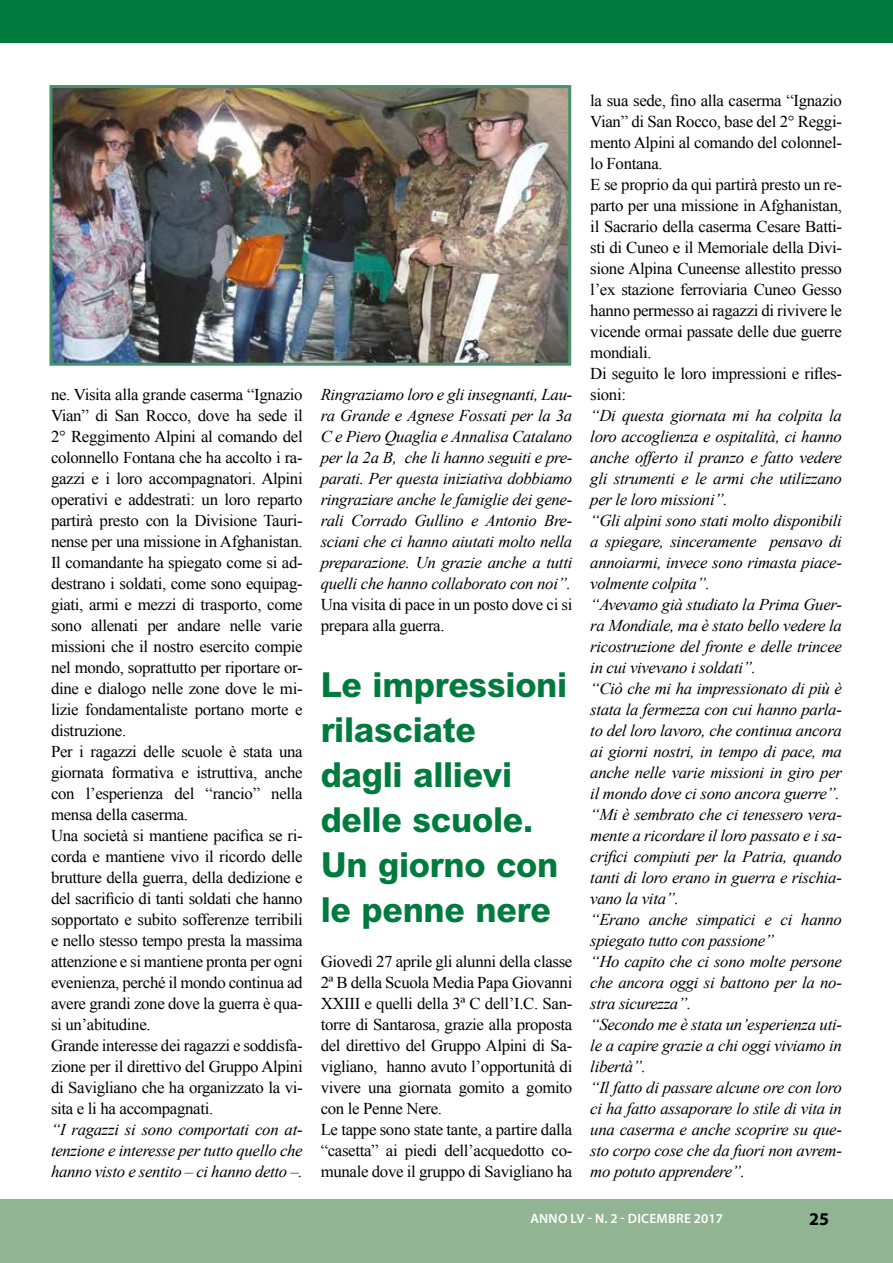
<style>
.page{position:relative;width:893px;height:1263px;background:#fff}
.page>*{position:absolute;margin:0;border:0;box-sizing:border-box;transform-origin:0 0}
.t1{font:800 34.5px/45.2px "M Arial";letter-spacing:-.01em;color:#007b3d}
.t2{font:700 18px "Myriad Pro";color:#000}
.t3{font:16.5px/21px "Times New Roman";letter-spacing:-.02em;color:#000}
.t4{font:italic 16.5px/21px "Times New Roman";letter-spacing:-.02em;color:#000;text-align:justify}
.t5{font:600 13.5px "Myriad Pro";letter-spacing:.02em;color:#fff}
</style>
<div class="page">
<img style="left:53px;top:89px;width:514px;height:273px">
<div style="left:49px;top:85px;width:522px;height:281px;border:3px solid #479268"></div>
<div style="left:0;top:1199px;width:893px;height:64px;background:#91b592"></div>
<div style="left:0;top:0;width:893px;height:43px;background:#007b3d"></div>
<p class="t3" style="left:51px;top:383px;width:253px">ne. Visita alla grande caserma “Ignazio Vian” di San Rocco, dove ha sede il 2° Reggimento Alpini al comando del colonnello Fontana che ha accolto i ra&shy;gazzi e i loro accompagnatori. Alpini operativi e addestrati: un loro reparto partirà presto con la Divisione Tauri&shy;nense per una missione in Afghanistan.<br>Il comandante ha spiegato come si ad&shy;destrano i soldati, come sono equipag&shy;giati, armi e mezzi di trasporto, come sono allenati per andare nelle varie missioni che il nostro esercito compie nel mondo, soprattutto per riportare or&shy;dine e dialogo nelle zone dove le mi&shy;lizie fondamentaliste portano morte e distruzione.<br>Per i ragazzi delle scuole è stata una giornata formativa e istruttiva, anche con l’esperienza del “rancio” nella mensa della caserma.<br>Una società si mantiene pacifica se ri&shy;corda e mantiene vivo il ricordo delle brutture della guerra, della dedizione e del sacrificio di tanti soldati che hanno sopportato e subito sofferenze terribili e nello stesso tempo presta la massima attenzione e si mantiene pronta per ogni evenienza, perché il mondo continua ad avere grandi zone dove la guerra è qua&shy;si un’abitudine.<br>Grande interesse dei ragazzi e soddisfa&shy;zione per il direttivo del Gruppo Alpini di Savigliano che ha organizzato la vi&shy;sita e li ha accompagnati.</p>
<p class="t4" style="left:51px;top:1118px;width:253px">“I ragazzi si sono comportati con at&shy;tenzione e interesse per tutto quello che hanno visto e sentito – ci hanno detto –.</p>
<p class="t3" style="left:590px;top:89px;width:253px">la sua sede, fino alla caserma “Ignazio Vian” di San Rocco, base del 2° Reggi&shy;mento Alpini al comando del colonnel&shy;lo Fontana.<br>E se proprio da qui partirà presto un re&shy;parto per una missione in Afghanistan, il Sacrario della caserma Cesare Batti&shy;sti di Cuneo e il Memoriale della Divi&shy;sione Alpina Cuneense allestito presso l’ex stazione ferroviaria Cuneo Gesso hanno permesso ai ragazzi di rivivere le vicende ormai passate delle due guerre mondiali.<br>Di seguito le loro impressioni e rifles&shy;sioni:</p>
<p class="t4" style="left:590px;top:404px;width:253px;text-align:left">“Di questa giornata mi ha colpita la loro accoglienza e ospitalità, ci hanno anche offerto il pranzo e fatto vedere gli strumenti e le armi che utilizzano per le loro missioni”.<br>“Gli alpini sono stati molto disponibili a spiegare, sinceramente pensavo di annoiarmi, invece sono rimasta piace&shy;volmente colpita”.<br>“Avevamo già studiato la Prima Guer&shy;ra Mondiale, ma è stato bello vedere la ricostruzione del fronte e delle trincee in cui vivevano i soldati”.<br>“Ciò che mi ha impressionato di più è stata la fermezza con cui hanno parla&shy;to del loro lavoro, che continua ancora ai giorni nostri, in tempo di pace, ma anche nelle varie missioni in giro per il mondo dove ci sono ancora guerre”. “Mi è sembrato che ci tenessero vera&shy;mente a ricordare il loro passato e i sa&shy;crifici compiuti per la Patria, quando tanti di loro erano in guerra e rischia&shy;vano la vita”.<br>“Erano anche simpatici e ci hanno spiegato tutto con passione”<br>“Ho capito che ci sono molte persone che ancora oggi si battono per la no&shy;stra sicurezza”.<br>“Secondo me è stata un’esperienza uti&shy;le a capire grazie a chi oggi viviamo in libertà”.<br>“Il fatto di passare alcune ore con loro ci ha fatto assaporare lo stile di vita in una caserma e anche scoprire su que&shy;sto corpo cose che da fuori non avrem&shy;mo potuto apprendere”.</p>
<p class="t5" style="left:530px;top:1210px;width:194px">ANNO LV - N. 2 - DICEMBRE 2017</p>
<p class="t2" style="left:809px;top:1207px;width:21px">25</p>
<p class="t4" style="left:321px;top:383px;width:253px">Ringraziamo loro e gli insegnanti, Lau&shy;ra Grande e Agnese Fossati per la 3a C e Piero Quaglia e Annalisa Catalano per la 2a B, che li hanno seguiti e pre&shy;parati. Per questa iniziativa dobbiamo ringraziare anche le famiglie dei gene&shy;rali Corrado Gullino e Antonio Bre&shy;sciani che ci hanno aiutati molto nella preparazione. Un grazie anche a tutti quelli che hanno collaborato con noi”.</p>
<p class="t3" style="left:321px;top:593px;width:253px">Una visita di pace in un posto dove ci si prepara alla guerra.</p>
<h1 class="t1" style="left:321px;top:661px;width:248px">Le impressioni rilasciate<br>dagli allievi delle scuole.<br>Un giorno con le penne nere</h1>
<p class="t3" style="left:321px;top:950px;width:253px">Giovedì 27 aprile gli alunni della classe 2ª B della Scuola Media Papa Giovanni XXIII e quelli della 3ª C dell’I.C. San&shy;torre di Santarosa, grazie alla proposta del direttivo del Gruppo Alpini di Sa&shy;vigliano, hanno avuto l’opportunità di vivere una giornata gomito a gomito con le Penne Nere.<br>Le tappe sono state tante, a partire dalla “casetta” ai piedi dell’acquedotto co&shy;munale dove il gruppo di Savigliano ha</p>
</div>
